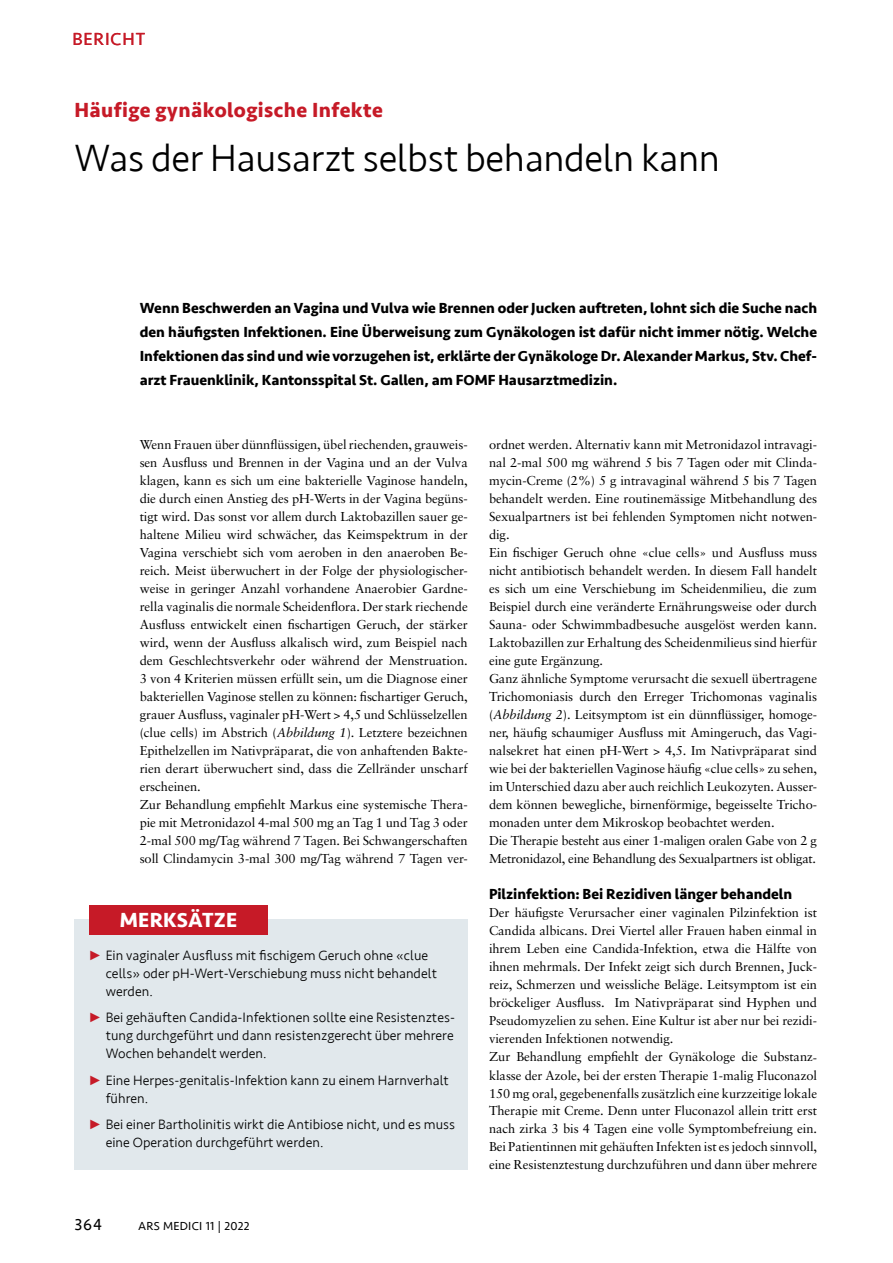
<style>
.page{position:relative;width:893px;height:1263px;background:#fff}
.page>*{position:absolute;margin:0;border:0;box-sizing:border-box;transform-origin:0 0}
.t1{font:300 39px "Seravek";letter-spacing:-.01em;color:#000}
.t2{font:700 21px "Seravek";letter-spacing:.02em;color:#c61a27}
.t3{font:700 21px "Seravek";letter-spacing:.01em;color:#fff}
.t4{font:18px "Seravek";letter-spacing:.05em;color:#c61a27}
.t5{font:16.5px "Seravek";color:#000}
.t6{font:700 15px/24px "Seravek";color:#000;text-align:justify}
.t7{font:300 13.95px/18px "Seravek";letter-spacing:.005em;color:#000}
.t8{font:12.9px/18px "Sabon";letter-spacing:-.005em;color:#000}
.t9{font:12px "Seravek";letter-spacing:.02em;color:#000}
.s1{font-style:italic}
</style>
<div class="page">
<div style="left:74px;top:919px;width:394px;height:250px;background:#e1e8ec"></div>
<div style="left:89px;top:905px;width:179px;height:29px;background:#c61a27"></div>
<h3 class="t4" style="left:72px;top:25px;width:74px">BERICHT</h3>
<h2 class="t2" style="left:74px;top:93px;width:310px">Häufige gynäkologische Infekte</h2>
<h1 class="t1" style="left:74px;top:135px;width:647px">Was der Hausarzt selbst behandeln kann</h1>
<p class="t6" style="left:140px;top:296px;width:679px">Wenn Beschwerden an Vagina und Vulva wie Brennen oder Jucken auftreten, lohnt sich die Suche nach den häufigsten Infektionen. Eine Überweisung zum Gynäkologen ist dafür nicht immer nötig. Welche Infektionen das sind und wie vorzugehen ist, erklärte der Gynäkologe Dr. Alexander Markus, Stv. Chef&shy;arzt Frauenklinik, Kantonsspital St. Gallen, am FOMF Hausarztmedizin.</p>
<p class="t8" style="left:140px;top:436px;width:330px">Wenn Frauen über dünnflüssigen, übel riechenden, grauweis&shy;sen Ausfluss und Brennen in der Vagina und an der Vulva klagen, kann es sich um eine bakterielle Vaginose handeln, die durch einen Anstieg des pH-Werts in der Vagina begüns&shy;tigt wird. Das sonst vor allem durch Laktobazillen sauer ge&shy;haltene Milieu wird schwächer, das Keimspektrum in der Vagina verschiebt sich vom aeroben in den anaeroben Be&shy;reich. Meist überwuchert in der Folge der physiologischer&shy;weise in geringer Anzahl vorhandene Anaerobier Gardne&shy;rella vaginalis die normale Scheidenflora. Der stark riechende Ausfluss entwickelt einen fischartigen Geruch, der stärker wird, wenn der Ausfluss alkalisch wird, zum Beispiel nach dem Geschlechtsverkehr oder während der Menstruation.<br>3 von 4 Kriterien müssen erfüllt sein, um die Diagnose einer bakteriellen Vaginose stellen zu können: fischartiger Geruch, grauer Ausfluss, vaginaler pH-Wert &gt; 4,5 und Schlüsselzellen (clue cells) im Abstrich (<span class="s1">Abbildung 1</span>). Letztere bezeichnen Epithelzellen im Nativpräparat, die von anhaftenden Bakte&shy;rien derart überwuchert sind, dass die Zellränder unscharf erscheinen.<br>Zur Behandlung empfiehlt Markus eine systemische Thera&shy;pie mit Metronidazol 4-mal 500 mg an Tag 1 und Tag 3 oder 2-mal 500 mg/Tag während 7 Tagen. Bei Schwangerschaften soll Clindamycin 3-mal 300 mg/Tag während 7 Tagen ver-</p>
<p class="t8" style="left:489px;top:436px;width:330px">ordnet werden. Alternativ kann mit Metronidazol intravagi&shy;nal 2-mal 500 mg während 5 bis 7 Tagen oder mit Clinda&shy;mycin-Creme (2%) 5 g intravaginal während 5 bis 7 Tagen behandelt werden. Eine routinemässige Mitbehandlung des Sexualpartners ist bei fehlenden Symptomen nicht notwen&shy;dig.<br>Ein fischiger Geruch ohne «clue cells» und Ausfluss muss nicht antibiotisch behandelt werden. In diesem Fall handelt es sich um eine Verschiebung im Scheidenmilieu, die zum Beispiel durch eine veränderte Ernährungsweise oder durch Sauna- oder Schwimmbadbesuche ausgelöst werden kann.<br>Laktobazillen zur Erhaltung des Scheidenmilieus sind hierfür eine gute Ergänzung.<br>Ganz ähnliche Symptome verursacht die sexuell übertragene Trichomoniasis durch den Erreger Trichomonas vaginalis (<span class="s1">Abbildung 2</span>). Leitsymptom ist ein dünnflüssiger, homoge&shy;ner, häufig schaumiger Ausfluss mit Amingeruch, das Vagi&shy;nalsekret hat einen pH-Wert &gt; 4,5. Im Nativpräparat sind wie bei der bakteriellen Vaginose häufig «clue cells» zu sehen, im Unterschied dazu aber auch reichlich Leukozyten. Ausser&shy;dem können bewegliche, birnenförmige, begeisselte Tricho&shy;monaden unter dem Mikroskop beobachtet werden.<br>Die Therapie besteht aus einer 1-maligen oralen Gabe von 2 g Metronidazol, eine Behandlung des Sexualpartners ist obligat.</p>
<p class="t6" style="left:489px;top:882px;width:305px">Pilzinfektion: Bei Rezidiven länger behandeln</p>
<p class="t8" style="left:489px;top:904px;width:330px">Der häufigste Verursacher einer vaginalen Pilzinfektion ist Candida albicans. Drei Viertel aller Frauen haben einmal in ihrem Leben eine Candida-Infektion, etwa die Hälfte von ihnen mehrmals. Der Infekt zeigt sich durch Brennen, Juck&shy;reiz, Schmerzen und weissliche Beläge. Leitsymptom ist ein bröckeliger Ausfluss. Im Nativpräparat sind Hyphen und Pseudomyzelien zu sehen. Eine Kultur ist aber nur bei rezidi&shy;vierenden Infektionen notwendig.<br>Zur Behandlung empfiehlt der Gynäkologe die Substanz&shy;klasse der Azole, bei der ersten Therapie 1-malig Fluconazol 150 mg oral, gegebenenfalls zusätzlich eine kurzzeitige lokale Therapie mit Creme. Denn unter Fluconazol allein tritt erst nach zirka 3 bis 4 Tagen eine volle Symptombefreiung ein.<br>Bei Patientinnen mit gehäuften Infekten ist es jedoch sinnvoll, eine Resistenztestung durchzuführen und dann über mehrere</p>
<h2 class="t3" style="left:120px;top:903px;width:119px">MERKSÄTZE</h2>
<p class="t7" style="left:106px;top:946px;width:333px">Ein vaginaler Ausfluss mit fischigem Geruch ohne «clue cells» oder pH-Wert-Verschiebung muss nicht behandelt werden.</p>
<p class="t7" style="left:106px;top:1009px;width:351px;text-align:justify">Bei gehäuften Candida-Infektionen sollte eine Resistenztes&shy;tung durchgeführt und dann resistenzgerecht über mehrere Wochen behandelt werden.</p>
<p class="t7" style="left:106px;top:1071px;width:345px">Eine Herpes-genitalis-Infektion kann zu einem Harnverhalt führen.</p>
<p class="t7" style="left:106px;top:1116px;width:351px">Bei einer Bartholinitis wirkt die Antibiose nicht, und es muss eine Operation durchgeführt werden.</p>
<p class="t5" style="left:74px;top:1212px;width:29px">364</p>
<p class="t9" style="left:138px;top:1217px;width:113px">ARS MEDICI 11 | 2022</p>
</div>
